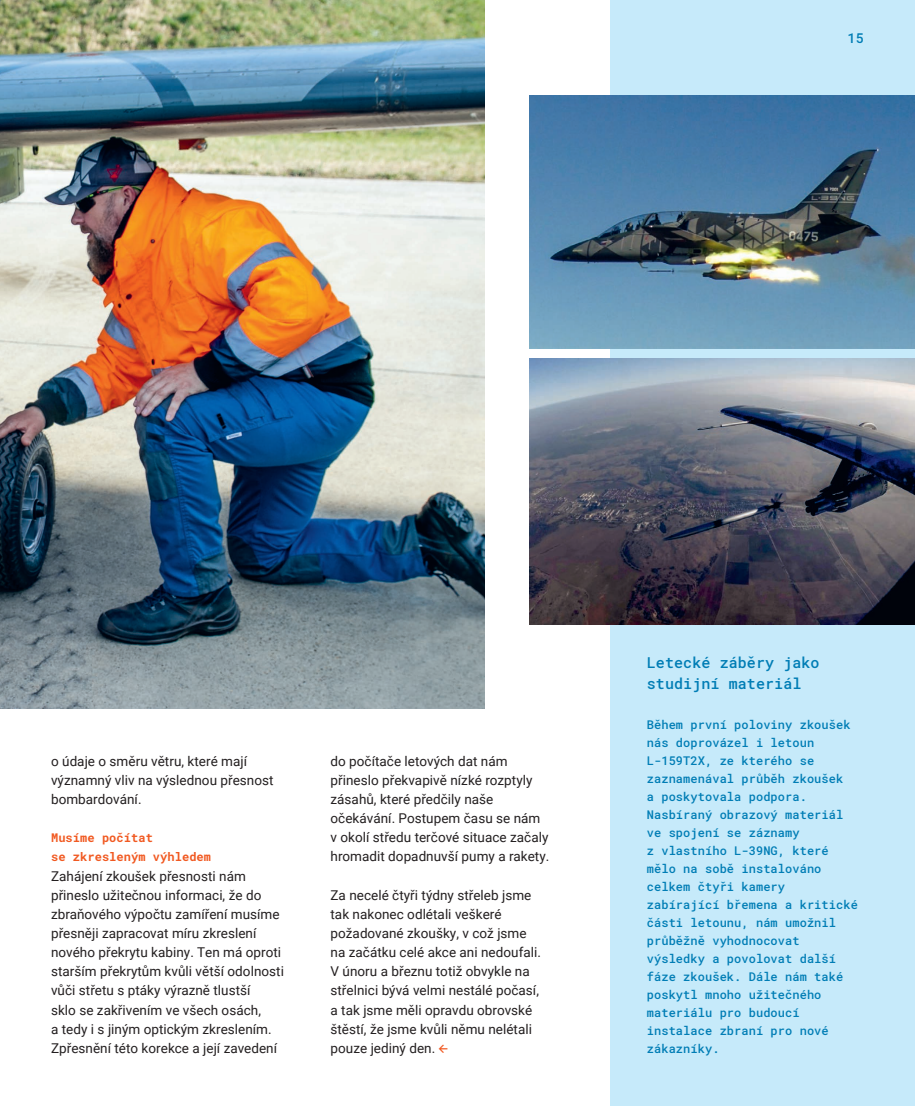
<style>
.page{position:relative;width:915px;height:1106px;background:#fff}
.page>*{position:absolute;margin:0;border:0;box-sizing:border-box;transform-origin:0 0}
.Otazka{font:500 15px/21px "Roboto Mono";letter-spacing:.005em;color:#007db5}
.TXT{font:13.5px/19.2px "Roboto";color:#231f20}
.Pagina_rubrika{font:500 13.5px "Roboto Mono";color:#007db5}
.Otazka-2{font:500 12px/18px "Roboto Mono";letter-spacing:.005em;color:#007db5}
.TXT-2{font:700 12px/19.2px "Roboto Mono";letter-spacing:.005em;color:#f15921}
.s1{font-family:"Vafle Picto";font-size:12px;color:#f15921}
</style>
<div class="page">
<div style="left:609px;top:0;width:305px;height:1106px;background:#c6eafa"></div>
<img style="left:0;top:0;width:484px;height:708px">
<img style="left:529px;top:96px;width:385px;height:253px">
<img style="left:529px;top:358px;width:385px;height:266px">
<p class="Pagina_rubrika" style="left:847px;top:29px;width:18px">15</p>
<p class="TXT" style="left:51px;top:750px;width:224px">o údaje o směru větru, které mají významný vliv na výslednou přesnost bombardování.</p>
<p class="TXT-2" style="left:51px;top:828px;width:161px">Musíme počítat<br>se zkresleným výhledem</p>
<p class="TXT" style="left:51px;top:865px;width:234px">Zahájení zkoušek přesnosti nám přineslo užitečnou informaci, že do zbraňového výpočtu zamíření musíme přesněji zapracovat míru zkreslení nového překrytu kabiny. Ten má oproti starším překrytům kvůli větší odolnosti vůči střetu s ptáky výrazně tlustší<br>sklo se zakřivením ve všech osách,<br>a tedy i s jiným optickým zkreslením.<br>Zpřesnění této korekce a její zavedení</p>
<p class="TXT" style="left:330px;top:750px;width:220px">do počítače letových dat nám přineslo překvapivě nízké rozptyly zásahů, které předčily naše očekávání. Postupem času se nám v okolí středu terčové situace začaly hromadit dopadnuvší pumy a rakety.</p>
<p class="TXT" style="left:330px;top:884px;width:212px">Za necelé čtyři týdny střeleb jsme tak nakonec odlétali veškeré požadované zkoušky, v což jsme na začátku celé akce ani nedoufali.<br>V únoru a březnu totiž obvykle na střelnici bývá velmi nestálé počasí, a tak jsme měli opravdu obrovské štěstí, že jsme kvůli němu nelétali pouze jediný den. <span class="s1">!</span></p>
<p class="Otazka" style="left:646px;top:652px;width:174px">Letecké záběry jako studijní materiál</p>
<p class="Otazka-2" style="left:646px;top:715px;width:212px">Během první poloviny zkoušek nás doprovázel i letoun<br>L-159T2X, ze kterého se zaznamenával průběh zkoušek<br>a poskytovala podpora.<br>Nasbíraný obrazový materiál ve spojení se záznamy<br>z vlastního L-39NG, které mělo na sobě instalováno celkem čtyři kamery zabírající břemena a kritické části letounu, nám umožnil průběžně vyhodnocovat výsledky a povolovat další fáze zkoušek. Dále nám také poskytl mnoho užitečného materiálu pro budoucí instalace zbraní pro nové zákazníky.</p>
</div>
